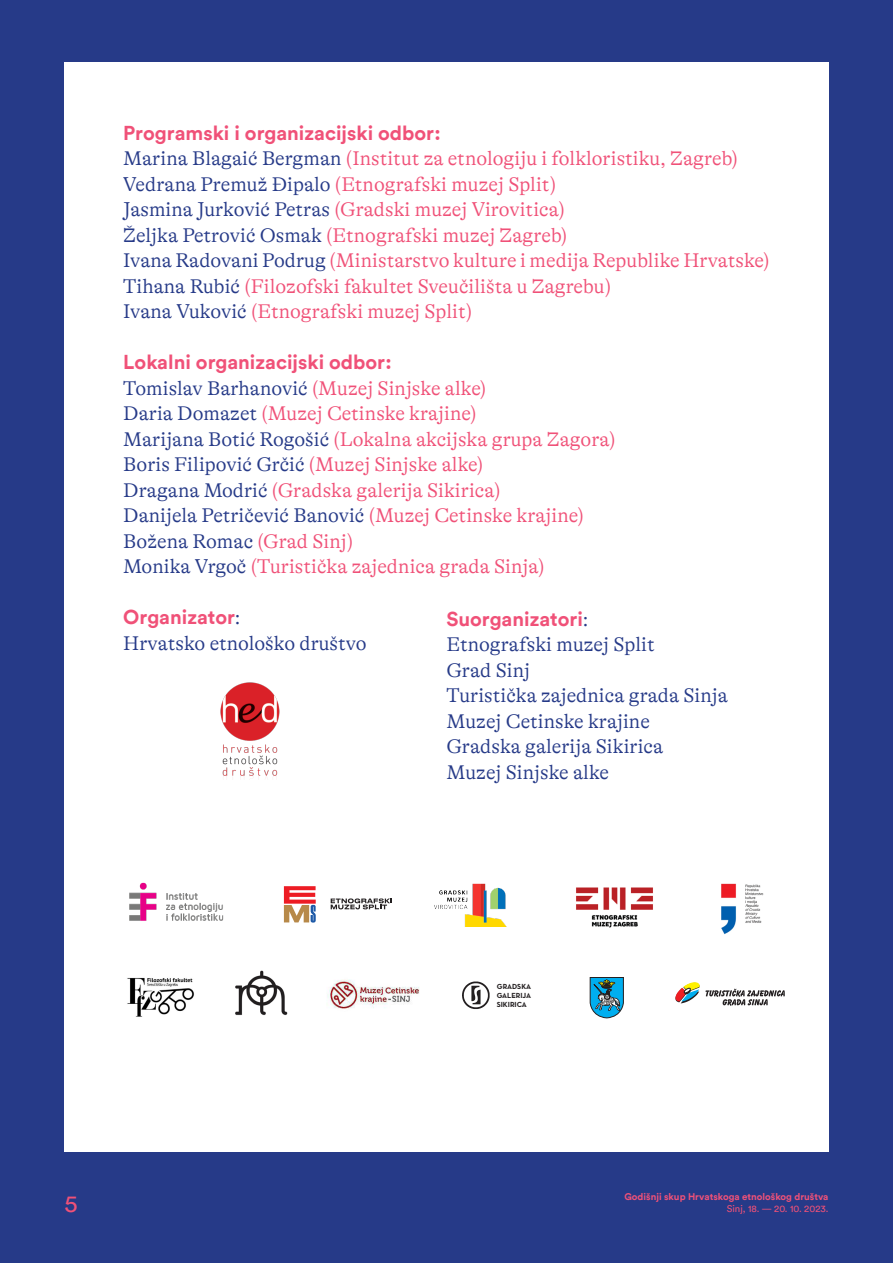
<style>
.page{position:relative;width:893px;height:1263px;background:#263a88}
.page>*{position:absolute;margin:0;border:0;box-sizing:border-box;transform-origin:0 0}
.t1{font:24px "Circular";color:#f05178}
.t2{font:300 20.1px "GT Alpina";color:#f05178}
.t3{font:300 20.1px "GT Alpina";color:#263a88}
.t4{font:700 20.1px "Circular";color:#f05178}
.t5{font:700 9.75px "Circular";color:#f05178}
.t6{font:9.75px "Circular";color:#f05178}
.t7{font:7.5px "Neutra Text Bold Alt";color:#231f20}
.s1{color:#263a88}
.s2{color:#f05178}
.s3{font-family:"GT Alpina";font-weight:300;color:#263a88}
</style>
<div class="page">
<div style="left:64px;top:62px;width:764px;height:1089px;background:#fff"></div>
<img style="left:220px;top:682px;width:60px;height:96px">
<img style="left:130px;top:883px;width:93px;height:38px">
<svg style="left:284px;top:886px;width:32px;height:36px"></svg>
<svg style="left:331px;top:898px;width:61px;height:11px"></svg>
<img style="left:434px;top:883px;width:73px;height:44px">
<img style="left:576px;top:887px;width:77px;height:41px">
<img style="left:721px;top:883px;width:43px;height:52px">
<img style="left:127px;top:977px;width:67px;height:40px">
<img style="left:235px;top:970px;width:53px;height:45px">
<img style="left:327px;top:979px;width:93px;height:30px">
<svg style="left:590px;top:977px;width:34px;height:41px"></svg>
<svg style="left:675px;top:982px;width:110px;height:24px"></svg>
<svg style="left:462px;top:981px;width:28px;height:28px"></svg>
<p class="t4" style="left:123px;top:119px;width:319px">Programski i organizacijski odbor:</p>
<p class="t2" style="left:123px;top:147px;width:616px"><span class="s1">Marina Blagaić Bergman</span> (Institut za etnologiju i folkloristiku, Zagreb)</p>
<p class="t2" style="left:123px;top:173px;width:434px"><span class="s1">Vedrana Premuž Đipalo</span> (Etnografski muzej Split)</p>
<p class="t2" style="left:123px;top:198px;width:443px"><span class="s1">Jasmina Jurković Petras</span> (Gradski muzej Virovitica)</p>
<p class="t2" style="left:123px;top:224px;width:445px"><span class="s1">Željka Petrović Osmak</span> (Etnografski muzej Zagreb)</p>
<p class="t2" style="left:123px;top:249px;width:648px"><span class="s1">Ivana Radovani Podrug</span> (Ministarstvo kulture i medija Republike Hrvatske)</p>
<p class="t2" style="left:123px;top:275px;width:489px"><span class="s1">Tihana Rubić</span> (Filozofski fakultet Sveučilišta u Zagrebu)</p>
<p class="t2" style="left:123px;top:300px;width:350px"><span class="s1">Ivana Vuković</span> (Etnografski muzej Split)</p>
<p class="t4" style="left:123px;top:348px;width:270px">Lokalni organizacijski odbor:</p>
<p class="t3" style="left:123px;top:377px;width:365px">Tomislav Barhanović <span class="s2">(Muzej Sinjske alke)</span></p>
<p class="t2" style="left:123px;top:402px;width:355px"><span class="s1">Daria Domazet</span> (Muzej Cetinske krajine)</p>
<p class="t2" style="left:123px;top:428px;width:494px"><span class="s1">Marijana Botić Rogošić</span> (Lokalna akcijska grupa Zagora)</p>
<p class="t3" style="left:123px;top:453px;width:361px">Boris Filipović Grčić <span class="s2">(Muzej Sinjske alke)</span></p>
<p class="t2" style="left:123px;top:479px;width:379px"><span class="s1">Dragana Modrić</span> (Gradska galerija Sikirica)</p>
<p class="t3" style="left:123px;top:504px;width:462px">Danijela Petričević Banović <span class="s2">(Muzej Cetinske krajine)</span></p>
<p class="t3" style="left:123px;top:530px;width:231px">Božena Romac <span class="s2">(Grad Sinj)</span></p>
<p class="t2" style="left:123px;top:555px;width:423px"><span class="s1">Monika Vrgoč</span> (Turistička zajednica grada Sinja)</p>
<p class="t4" style="left:123px;top:603px;width:119px">Organizator<span class="s3">:</span></p>
<p class="t3" style="left:123px;top:632px;width:245px">Hrvatsko etnološko društvo</p>
<p class="t4" style="left:446px;top:605px;width:143px">Suorganizatori<span class="s3">:</span></p>
<p class="t3" style="left:446px;top:633px;width:210px">Etnografski muzej Split</p>
<p class="t3" style="left:446px;top:659px;width:85px">Grad Sinj</p>
<p class="t3" style="left:446px;top:684px;width:283px">Turistička zajednica grada Sinja</p>
<p class="t3" style="left:446px;top:710px;width:205px">Muzej Cetinske krajine</p>
<p class="t3" style="left:446px;top:735px;width:218px">Gradska galerija Sikirica</p>
<p class="t3" style="left:446px;top:761px;width:164px">Muzej Sinjske alke</p>
<p class="t7" style="left:497px;top:982px;width:36px">GRADSKA</p>
<p class="t7" style="left:497px;top:991px;width:36px">GALERIJA</p>
<p class="t7" style="left:497px;top:1000px;width:32px">SIKIRICA</p>
<p class="t1" style="left:64px;top:1187px;width:15px">5</p>
<p class="t5" style="left:624px;top:1190px;width:206px">Godišnji skup Hrvatskoga etnološkog društva</p>
<p class="t6" style="left:727px;top:1202px;width:103px">Sinj, 18. — 20. 10. 2023.</p>
</div>
